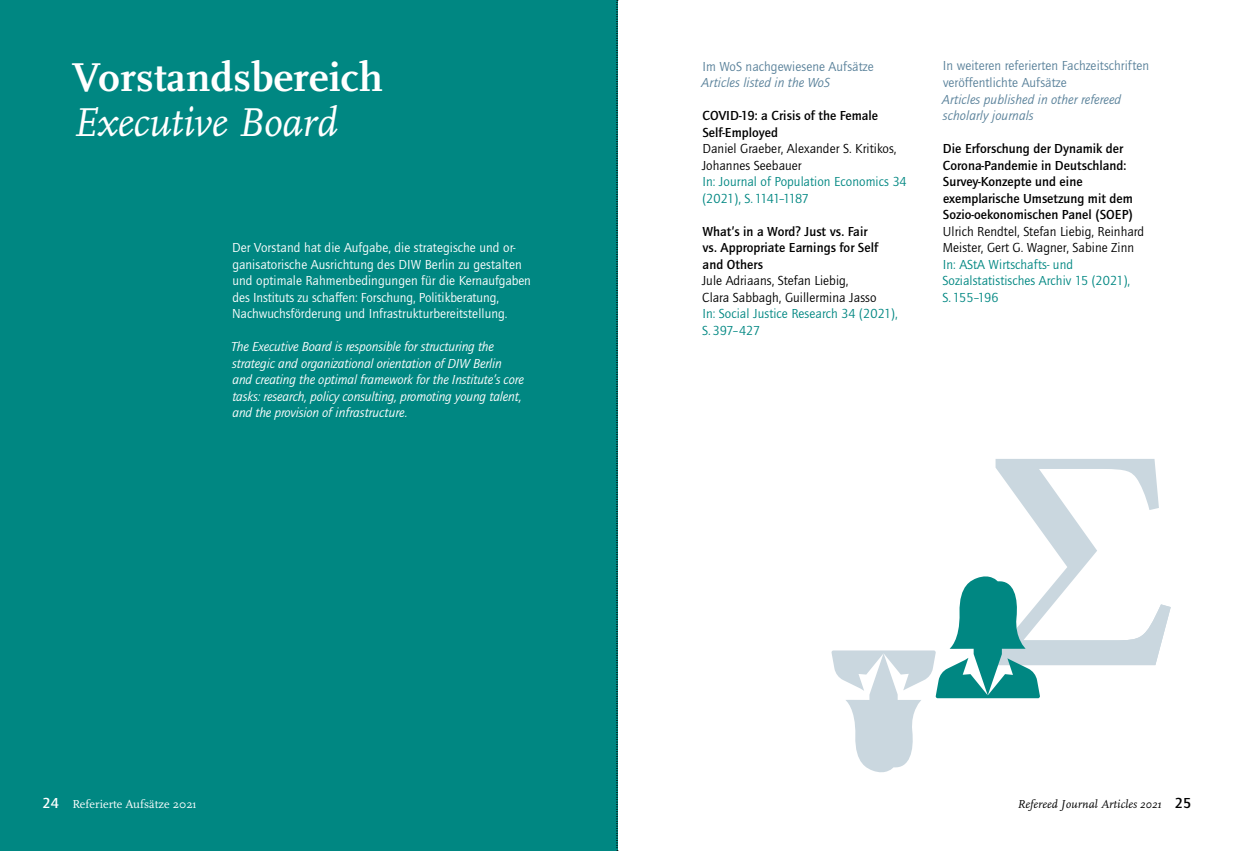
<style>
.page{position:relative;width:1234px;height:851px;background:#fff}
.page>*{position:absolute;margin:0;border:0;box-sizing:border-box;transform-origin:0 0}
.t1{font:700 42px "Scala Pro";letter-spacing:.005em;color:#fff}
.t2{font:italic 42px "Scala Pro";letter-spacing:-.01em;color:#fff}
.t3{font:500 13.5px/16.5px "Quay Sans ITC Std";letter-spacing:.005em;color:#000}
.t4{font:13.5px/16.5px "Quay Sans ITC Std";letter-spacing:.005em;color:#fff}
.t5{font:italic 13.5px/16.5px "Quay Sans ITC Std";letter-spacing:-.01em;color:#fff}
.t6{font:13.5px/16.5px "Quay Sans ITC Std";letter-spacing:.005em;color:#000}
.t7{font:13.5px/16.5px "Quay Sans ITC Std";letter-spacing:.005em;color:#008782}
.t8{font:13.5px/16.5px "Quay Sans ITC Std";letter-spacing:.005em;color:#59819a}
.t9{font:italic 13.5px/16.5px "Quay Sans ITC Std";letter-spacing:.005em;color:#59819a}
.t10{font:italic 12px "Scala Pro";letter-spacing:.01em;color:#000}
.t11{font:12px "Scala Pro";letter-spacing:.005em;color:#fff}
.s1{font-family:"Quay Sans ITC Std";font-weight:500;font-size:15px}
.s2{font-family:"Quay Sans ITC Std";font-weight:500;font-style:normal;font-size:15px}
</style>
<div class="page">
<div style="left:0;top:0;width:617px;height:850px;background:#008782"></div>
<svg style="left:831px;top:459px;width:339px;height:314px"></svg>
<svg style="left:616px;top:0;width:2px;height:851px"></svg>
<h1 class="t1" style="left:72px;top:47px;width:312px">Vorstandsbereich</h1>
<h1 class="t2" style="left:72px;top:97px;width:266px">Executive Board</h1>
<p class="t4" style="left:232px;top:239px;width:300px">Der Vorstand hat die Aufgabe, die strategische und or&shy;ganisatorische Ausrichtung des DIW Berlin zu gestalten und optimale Rahmenbedingungen für die Kernaufgaben des Instituts zu schaffen: Forschung, Politikberatung, Nachwuchsförderung und Infrastrukturbereitstellung.</p>
<p class="t5" style="left:231px;top:338px;width:294px">The Executive Board is responsible for structuring the strategic and organizational orientation of DIW Berlin<br>and creating the optimal framework for the Institute’s core tasks: research, policy consulting, promoting young talent, and the provision of infrastructure.</p>
<p class="t11" style="left:43px;top:796px;width:155px"><span class="s1">24</span> Referierte Aufsätze 2021</p>
<p class="t8" style="left:702px;top:58px;width:173px">Im WoS nachgewiesene Aufsätze</p>
<p class="t9" style="left:701px;top:74px;width:130px">Articles listed in the WoS</p>
<p class="t3" style="left:702px;top:107px;width:177px">COVID-19: a Crisis of the Female<br>Self-Employed</p>
<p class="t6" style="left:701px;top:140px;width:196px">Daniel Graeber, Alexander S. Kritikos,<br>Johannes Seebauer</p>
<p class="t7" style="left:702px;top:173px;width:206px">In: Journal of Population Economics 34 (2021), S. 1141–1187</p>
<p class="t3" style="left:702px;top:223px;width:177px">What’s in a Word? Just vs. Fair vs. Appropriate Earnings for Self and Others</p>
<p class="t6" style="left:701px;top:272px;width:176px">Jule Adriaans, Stefan Liebig,<br>Clara Sabbagh, Guillermina Jasso</p>
<p class="t7" style="left:702px;top:305px;width:197px">In: Social Justice Research 34 (2021),<br>S. 397–427</p>
<p class="t8" style="left:942px;top:58px;width:208px">In weiteren referierten Fachzeitschriften veröffentlichte Aufsätze</p>
<p class="t9" style="left:941px;top:91px;width:181px">Articles published in other refereed scholarly journals</p>
<p class="t3" style="left:942px;top:140px;width:191px">Die Erforschung der Dynamik der<br>Corona-Pandemie in Deutschland:<br>Survey-Konzepte und eine exemplarische Umsetzung mit dem<br>Sozio-oekonomischen Panel (SOEP)</p>
<p class="t6" style="left:942px;top:223px;width:203px">Ulrich Rendtel, Stefan Liebig, Reinhard<br>Meister, Gert G. Wagner, Sabine Zinn</p>
<p class="t7" style="left:942px;top:256px;width:189px">In: AStA Wirtschafts- und<br>Sozialstatistisches Archiv 15 (2021),<br>S. 155–196</p>
<p class="t10" style="left:1017px;top:797px;width:175px">Refereed Journal Articles 2021 <span class="s2">25</span></p>
</div>
